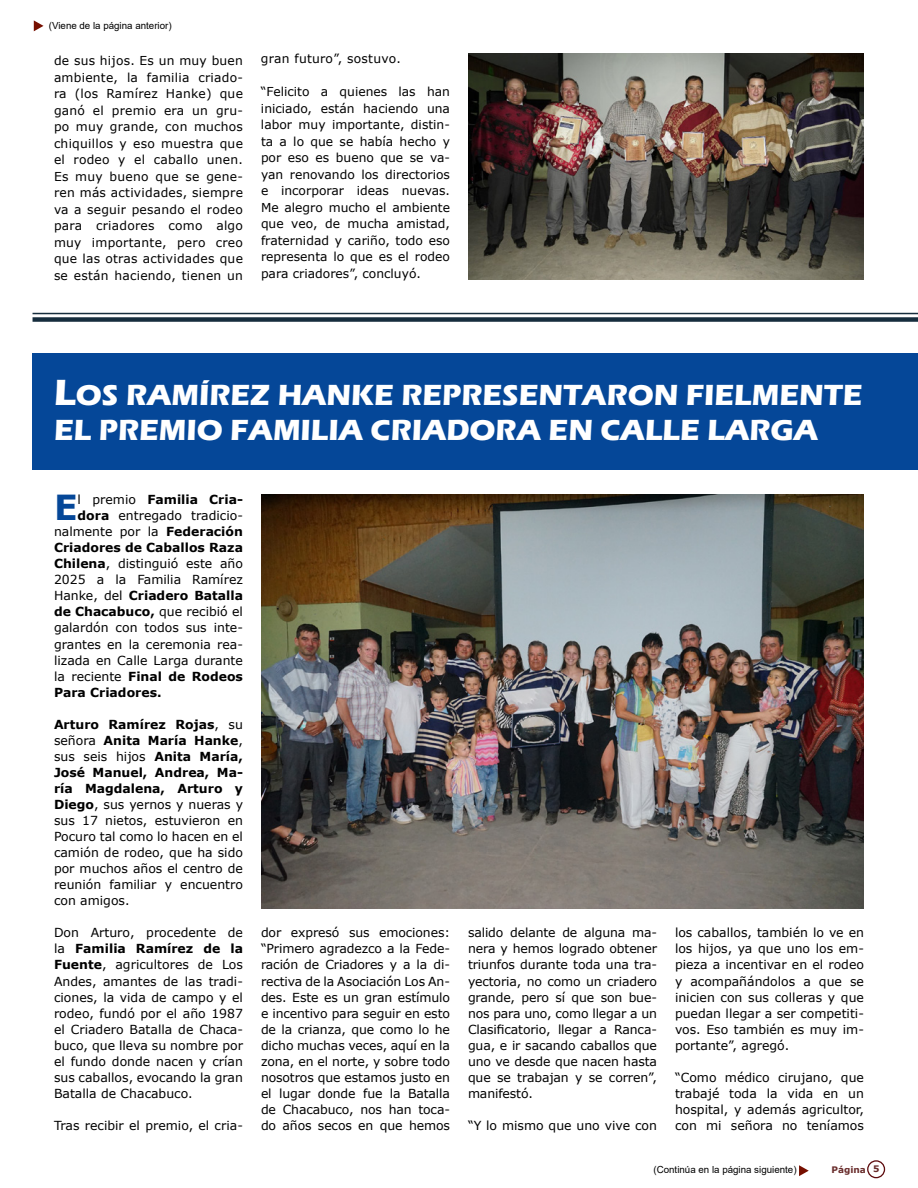
<style>
.page{position:relative;width:918px;height:1188px;background:#fff}
.page>*{position:absolute;margin:0;border:0;box-sizing:border-box;transform-origin:0 0}
.t1{font:700 34.5px "Verdana";color:#054798}
.t2{font:700 30px/34.5px "Eras ITC";color:#fff}
.t3{font:12.45px/16px "Verdana";color:#000;text-align:justify}
.t4{font:700 12.45px "Verdana";color:#000}
.t5{font:12.3px/16.5px "Verdana";letter-spacing:.02em;color:#000;text-align:justify}
.t6{font:9.75px "Arial";color:#000}
.t7{font:700 9px "Verdana";color:#692d2c}
.s1{font-size:37.5px}
.s2{font-weight:400}
.s3{font-weight:700}
</style>
<div class="page">
<div style="left:867px;top:1160px;width:18px;height:18px;border:1px solid #5d0b0d;border-radius:50%"></div>
<svg style="left:799px;top:1165px;width:10px;height:11px"></svg>
<svg style="left:34px;top:20px;width:10px;height:11px"></svg>
<img style="left:469px;top:54px;width:395px;height:225px">
<div style="left:33px;top:353px;width:885px;height:117px;background:#054798"></div>
<hr style="left:33px;top:313px;width:885px;height:1px;background:#162d3d">
<div style="left:33px;top:317px;width:885px;height:5px;background:#162d3d"></div>
<img style="left:261px;top:495px;width:603px;height:413px">
<p class="t6" style="left:49px;top:19px;width:124px">(Viene de la página anterior)</p>
<p class="t5" style="left:54px;top:52px;width:191px">de sus hijos. Es un muy buen ambiente, la familia criado&shy;ra (los Ramírez Hanke) que ganó el premio era un gru&shy;po muy grande, con muchos chiquillos y eso muestra que el rodeo y el caballo unen.<br>Es muy bueno que se gene&shy;ren más actividades, siempre va a seguir pesando el rodeo para criadores como algo muy importante, pero creo que las otras actividades que se están haciendo, tienen un</p>
<p class="t5" style="left:261px;top:50px;width:141px">gran futuro”, sostuvo.</p>
<p class="t5" style="left:261px;top:83px;width:191px">“Felicito a quienes las han iniciado, están haciendo una labor muy importante, distin&shy;ta a lo que se había hecho y por eso es bueno que se va&shy;yan renovando los directorios e incorporar ideas nuevas.<br>Me alegro mucho el ambiente que veo, de mucha amistad, fraternidad y cariño, todo eso representa lo que es el rodeo para criadores”, concluyó.</p>
<h2 class="t2" style="left:54px;top:378px;width:810px"><span class="s1">L</span>OS RAMÍREZ HANKE REPRESENTARON FIELMENTE<br>EL PREMIO FAMILIA CRIADORA EN CALLE LARGA</h2>
<h1 class="t1" style="left:54px;top:483px;width:25px">E</h1>
<p class="t4" style="left:78px;top:491px;width:167px"><span class="s2">l premio</span> Familia Cria-</p>
<p class="t3" style="left:78px;top:507px;width:167px"><span class="s3">dora</span> entregado tradicio-</p>
<p class="t3" style="left:54px;top:523px;width:190px">nalmente por la <span class="s3">Federación</span></p>
<p class="t4" style="left:54px;top:539px;width:191px">Criadores de Caballos Raza</p>
<p class="t3" style="left:54px;top:556px;width:190px"><span class="s3">Chilena</span>, distinguió este año</p>
<p class="t3" style="left:54px;top:572px;width:191px">2025 a la Familia Ramírez</p>
<p class="t4" style="left:54px;top:587px;width:191px"><span class="s2">Hanke, del</span> Criadero Batalla</p>
<p class="t4" style="left:54px;top:603px;width:190px">de Chacabuco, <span class="s2">que recibió el</span></p>
<p class="t3" style="left:54px;top:620px;width:190px">galardón con todos sus inte-</p>
<p class="t3" style="left:54px;top:636px;width:190px">grantes en la ceremonia rea-</p>
<p class="t3" style="left:54px;top:652px;width:190px">lizada en Calle Larga durante</p>
<p class="t4" style="left:54px;top:667px;width:190px"><span class="s2">la reciente</span> Final de Rodeos</p>
<p class="t4" style="left:54px;top:683px;width:109px">Para Criadores.</p>
<p class="t3" style="left:54px;top:716px;width:191px"><span class="s3">Arturo Ramírez Rojas</span>, su señora <span class="s3">Anita María Hanke</span>, sus seis hijos <span class="s3">Anita María, José Manuel, Andrea, Ma&shy;ría Magdalena, Arturo y Diego</span>, sus yernos y nueras y sus 17 nietos, estuvieron en Pocuro tal como lo hacen en el camión de rodeo, que ha sido por muchos años el centro de reunión familiar y encuentro con amigos.</p>
<p class="t3" style="left:54px;top:925px;width:191px">Don Arturo, procedente de la <span class="s3">Familia Ramírez de la Fuente</span>, agricultores de Los Andes, amantes de las tradi&shy;ciones, la vida de campo y el rodeo, fundó por el año 1987 el Criadero Batalla de Chaca&shy;buco, que lleva su nombre por el fundo donde nacen y crían sus caballos, evocando la gran Batalla de Chacabuco.</p>
<p class="t3" style="left:54px;top:1117px;width:190px">Tras recibir el premio, el cria-</p>
<p class="t3" style="left:261px;top:925px;width:191px">dor expresó sus emociones: “Primero agradezco a la Fede&shy;ración de Criadores y a la di&shy;rectiva de la Asociación Los An&shy;des. Este es un gran estímulo e incentivo para seguir en esto de la crianza, que como lo he dicho muchas veces, aquí en la zona, en el norte, y sobre todo nosotros que estamos justo en el lugar donde fue la Batalla de Chacabuco, nos han toca&shy;do años secos en que hemos</p>
<p class="t3" style="left:468px;top:925px;width:191px">salido delante de alguna ma&shy;nera y hemos logrado obtener triunfos durante toda una tra&shy;yectoria, no como un criadero grande, pero sí que son bue&shy;nos para uno, como llegar a un Clasificatorio, llegar a Ranca&shy;gua, e ir sacando caballos que uno ve desde que nacen hasta que se trabajan y se corren”, manifestó.</p>
<p class="t3" style="left:468px;top:1117px;width:191px">“Y lo mismo que uno vive con</p>
<p class="t3" style="left:675px;top:925px;width:191px">los caballos, también lo ve en los hijos, ya que uno los em&shy;pieza a incentivar en el rodeo y acompañándolos a que se inicien con sus colleras y que puedan llegar a ser competiti&shy;vos. Eso también es muy im&shy;portante”, agregó.</p>
<p class="t3" style="left:675px;top:1069px;width:191px">“Como médico cirujano, que trabajé toda la vida en un hospital, y además agricultor, con mi señora no teníamos</p>
<p class="t6" style="left:654px;top:1163px;width:145px">(Continúa en la página siguiente)</p>
<p class="t7" style="left:832px;top:1163px;width:50px">Página 5</p>
</div>
